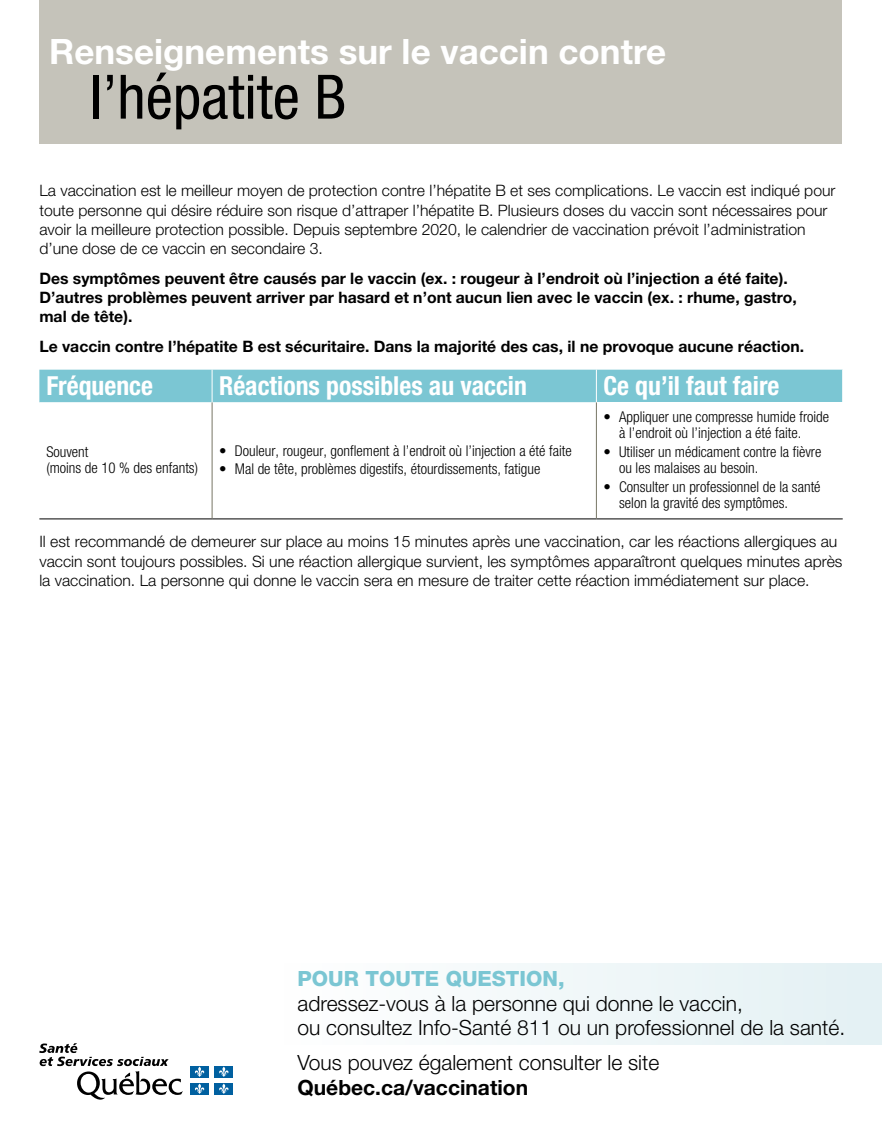
<style>
.page{position:relative;width:882px;height:1134px;background:#fff}
.page>*{position:absolute;margin:0;border:0;box-sizing:border-box;transform-origin:0 0}
.Titre_1_noir{font:condensed 61.25px "Helvetica Neue LT Std";color:#000}
.t1{font:700 35px "Helvetica Neue LT Std";color:#fff}
.TH{font:700 condensed 26.25px "Helvetica Neue LT Std";color:#fff}
.t2{font:300 21px/24.5px "Helvetica Neue LT Std";color:#000}
.t3{font:300 15.75px/19.2px "Helvetica Neue LT Std";color:#000}
.t4{font:700 15.75px/19.2px "Helvetica Neue LT Std";color:#000}
.TD{font:300 condensed 14.88px/16.6px "Helvetica Neue LT Std";color:#000}
.s1{font-weight:800;color:#7bc6d3}
.s2{font-weight:700}
</style>
<div class="page">
<div style="left:39px;top:0;width:803px;height:144px;background:#c5c3ba"></div>
<svg style="left:39px;top:1043px;width:144px;height:57px"></svg>
<div style="left:190px;top:1066px;width:19px;height:11px;background:#0060a0"></div>
<svg style="left:195px;top:1067px;width:10px;height:10px"></svg>
<div style="left:214px;top:1066px;width:19px;height:11px;background:#0060a0"></div>
<svg style="left:219px;top:1067px;width:10px;height:10px"></svg>
<div style="left:190px;top:1083px;width:19px;height:11px;background:#0060a0"></div>
<svg style="left:195px;top:1084px;width:10px;height:10px"></svg>
<div style="left:214px;top:1083px;width:19px;height:11px;background:#0060a0"></div>
<svg style="left:219px;top:1084px;width:10px;height:10px"></svg>
<div style="left:39px;top:370px;width:803px;height:32px;background:#7bc6d3"></div>
<svg style="left:39px;top:402px;width:557px;height:116px"></svg>
<hr style="left:39px;top:518px;width:173px;height:1px;background:#000">
<hr style="left:212px;top:518px;width:384px;height:1px;background:#000">
<hr style="left:596px;top:518px;width:247px;height:1px;background:#000">
<hr style="left:212px;top:370px;width:1px;height:32px;background:#fff">
<hr style="left:596px;top:370px;width:1px;height:32px;background:#fff">
<hr style="left:212px;top:402px;width:1px;height:116px;background:#777665">
<hr style="left:596px;top:402px;width:1px;height:116px;background:#777665">
<div style="left:284px;top:963px;width:598px;height:82px;background:linear-gradient(to right,#fefefe,#e3f0f3)"></div>
<p class="t1" style="left:49px;top:30px;width:619px">Renseignements sur le vaccin contre</p>
<p class="Titre_1_noir" style="left:90px;top:62px;width:258px">l’hépatite B</p>
<p class="t3" style="left:39px;top:181px;width:798px">La vaccination est le meilleur moyen de protection contre l’hépatite B et ses complications. Le vaccin est indiqué pour toute personne qui désire réduire son risque d’attraper l’hépatite B. Plusieurs doses du vaccin sont nécessaires pour avoir la meilleure protection possible. Depuis septembre 2020, le calendrier de vaccination prévoit l’administration d’une dose de ce vaccin en secondaire 3.</p>
<p class="t4" style="left:39px;top:268px;width:759px">Des symptômes peuvent être causés par le vaccin (ex. : rougeur à l’endroit où l’injection a été faite).<br>D’autres problèmes peuvent arriver par hasard et n’ont aucun lien avec le vaccin (ex. : rhume, gastro, mal de tête).</p>
<p class="t4" style="left:39px;top:337px;width:766px">Le vaccin contre l’hépatite B est sécuritaire. Dans la majorité des cas, il ne provoque aucune réaction.</p>
<p class="TH" style="left:46px;top:370px;width:108px">Fréquence</p>
<p class="TH" style="left:219px;top:370px;width:309px">Réactions possibles au vaccin</p>
<p class="TH" style="left:603px;top:370px;width:178px">Ce qu’il faut faire</p>
<p class="TD" style="left:619px;top:408px;width:212px;text-indent:-16px">• Appliquer une compresse humide froide à l’endroit où l’injection a été faite.</p>
<p class="TD" style="left:619px;top:443px;width:204px;text-indent:-16px">• Utiliser un médicament contre la fièvre ou les malaises au besoin.</p>
<p class="TD" style="left:619px;top:478px;width:203px;text-indent:-16px">• Consulter un professionnel de la santé selon la gravité des symptômes.</p>
<p class="t3" style="left:39px;top:532px;width:805px">Il est recommandé de demeurer sur place au moins 15 minutes après une vaccination, car les réactions allergiques au vaccin sont toujours possibles. Si une réaction allergique survient, les symptômes apparaîtront quelques minutes après la vaccination. La personne qui donne le vaccin sera en mesure de traiter cette réaction immédiatement sur place.</p>
<p class="TD" style="left:46px;top:443px;width:153px">Souvent<br>(moins de 10 % des enfants)</p>
<p class="TD" style="left:219px;top:442px;width:354px">• Douleur, rougeur, gonflement à l’endroit où l’injection a été faite</p>
<p class="TD" style="left:219px;top:461px;width:323px">• Mal de tête, problèmes digestifs, étourdissements, fatigue</p>
<p class="t2" style="left:298px;top:966px;width:549px"><span class="s1">POUR TOUTE QUESTION,<br></span>adressez-vous à la personne qui donne le vaccin,<br>ou consultez Info-Santé 811 ou un professionnel de la santé.</p>
<p class="t2" style="left:298px;top:1050px;width:363px">Vous pouvez également consulter le site<br><span class="s2">Québec.ca/vaccination</span></p>
</div>
